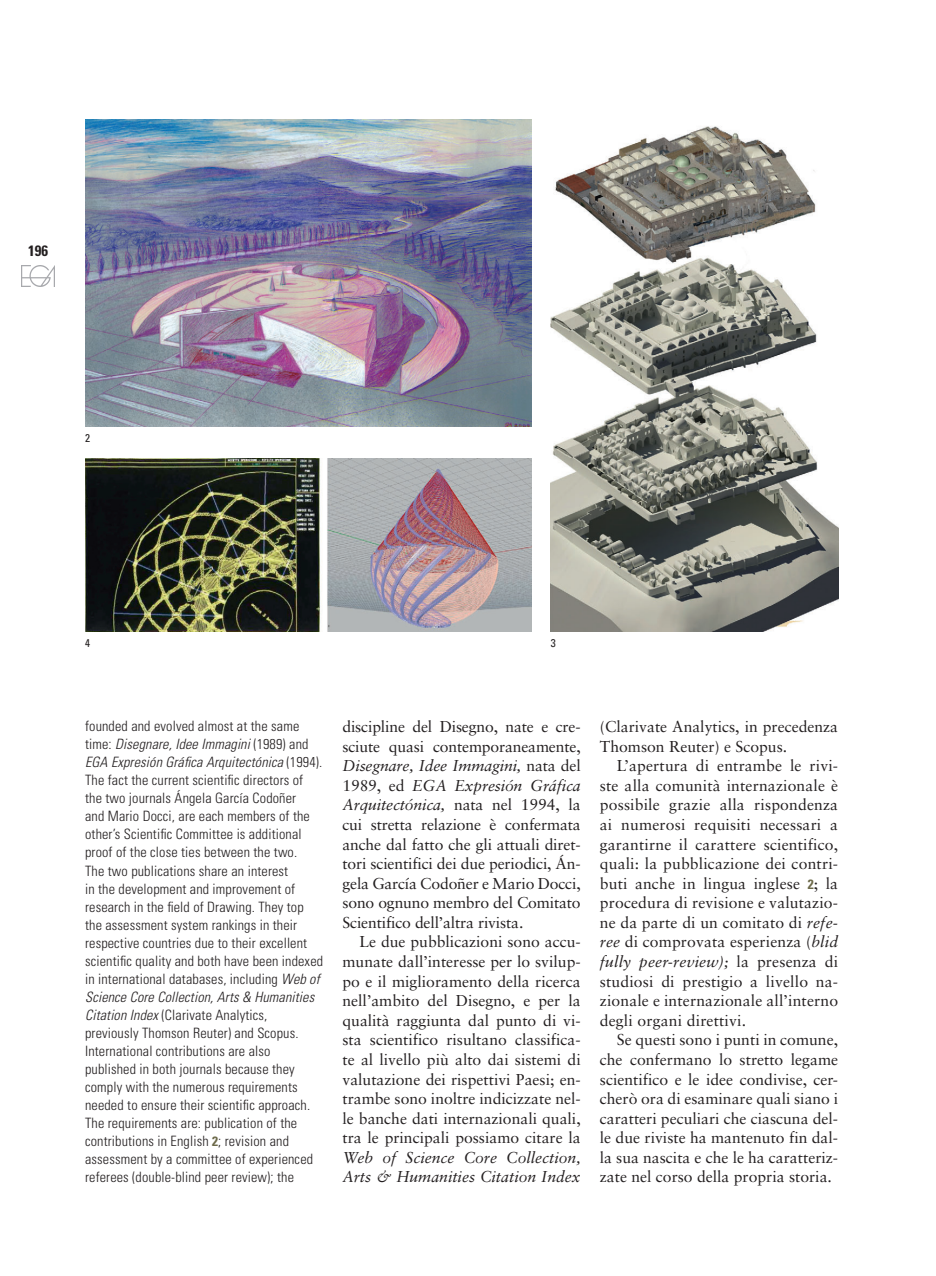
<style>
.page{position:relative;width:936px;height:1276px;background:#fff}
.page>*{position:absolute;margin:0;border:0;box-sizing:border-box;transform-origin:0 0}
.t1{font:15.75px/19.6px "Sabon";color:#231f20;text-align:justify}
.t2{font:700 condensed 15px "Univers";color:#231f20}
.t3{font:300 condensed 14.25px/18px "Univers";letter-spacing:.01em;color:#231f20}
.PIES_DE_FOTO_INGLES{font:condensed 11.25px "Univers";color:#231f20}
.s1{font-style:italic}
.s2{font-weight:700;font-size:13.5px;color:#6d6a4a}
.s3{font-family:"Univers";font-weight:700;font-stretch:condensed;font-size:13.5px;color:#6d6a4a}
</style>
<div class="page">
<img style="left:22px;top:265px;width:33px;height:21px">
<img style="left:85px;top:119px;width:447px;height:307px">
<img style="left:85px;top:458px;width:447px;height:173px">
<img style="left:551px;top:126px;width:287px;height:505px">
<p class="t2" style="left:28px;top:242px;width:21px">196</p>
<p class="PIES_DE_FOTO_INGLES" style="left:85px;top:431px;width:6px">2</p>
<p class="PIES_DE_FOTO_INGLES" style="left:85px;top:635px;width:6px">4</p>
<p class="PIES_DE_FOTO_INGLES" style="left:551px;top:635px;width:6px">3</p>
<p class="t3" style="left:85px;top:717px;width:239px">founded and evolved almost at the same time: <span class="s1">Disegnare, Idee Immagini</span> (1989) and <span class="s1">EGA Expresión Gráfica Arquitectónica</span> (1994).<br>The fact the current scientific directors of the two journals Ángela García Codoñer<br>and Mario Docci, are each members of the other’s Scientific Committee is additional proof of the close ties between the two.</p>
<p class="t3" style="left:85px;top:861px;width:239px">The two publications share an interest<br>in the development and improvement of research in the field of Drawing. They top the assessment system rankings in their respective countries due to their excellent scientific quality and both have been indexed in international databases, including <span class="s1">Web of Science Core Collection, Arts &amp; Humanities Citation Index</span> (Clarivate Analytics, previously Thomson Reuter) and Scopus.</p>
<p class="t3" style="left:85px;top:1042px;width:229px">International contributions are also published in both journals because they comply with the numerous requirements needed to ensure their scientific approach.<br>The requirements are: publication of the contributions in English <span class="s2">2</span>; revision and assessment by a committee of experienced referees (double-blind peer review); the</p>
<p class="t1" style="left:342px;top:716px;width:240px">discipline del Disegno, nate e cre&shy;sciute quasi contemporaneamente, <span class="s1">Disegnare, Idee Immagini,</span> nata del 1989, ed <span class="s1">EGA Expresión Gráfica Arquitectónica,</span> nata nel 1994, la cui stretta relazione è confermata anche dal fatto che gli attuali diret&shy;tori scientifici dei due periodici, Án&shy;gela García Codoñer e Mario Docci, sono ognuno membro del Comitato Scientifico dell’altra rivista.</p>
<p class="t1" style="left:342px;top:932px;width:240px;text-indent:17px">Le due pubblicazioni sono accu&shy;munate dall’interesse per lo svilup&shy;po e il miglioramento della ricerca nell’ambito del Disegno, e per la qualità raggiunta dal punto di vi&shy;sta scientifico risultano classifica&shy;te al livello più alto dai sistemi di valutazione dei rispettivi Paesi; en&shy;trambe sono inoltre indicizzate nel&shy;le banche dati internazionali quali, tra le principali possiamo citare la <span class="s1">Web of Science Core Collection, Arts &amp; Humanities Citation Index</span></p>
<p class="t1" style="left:600px;top:716px;width:240px">(Clarivate Analytics, in precedenza<br>Thomson Reuter) e Scopus.</p>
<p class="t1" style="left:600px;top:755px;width:240px;text-indent:17px">L’apertura di entrambe le rivi&shy;ste alla comunità internazionale è possibile grazie alla rispondenza ai numerosi requisiti necessari a garantirne il carattere scientifico, quali: la pubblicazione dei contri&shy;buti anche in lingua inglese <span class="s3">2</span>; la procedura di revisione e valutazio&shy;ne da parte di un comitato di <span class="s1">refe&shy;ree</span> di comprovata esperienza (<span class="s1">blid fully peer-review);</span> la presenza di studiosi di prestigio a livello na&shy;zionale e internazionale all’interno degli organi direttivi.</p>
<p class="t1" style="left:600px;top:1030px;width:240px;text-indent:17px">Se questi sono i punti in comune, che confermano lo stretto legame scientifico e le idee condivise, cer&shy;cherò ora di esaminare quali siano i caratteri peculiari che ciascuna del&shy;le due riviste ha mantenuto fin dal&shy;la sua nascita e che le ha caratteriz&shy;zate nel corso della propria storia.</p>
</div>
